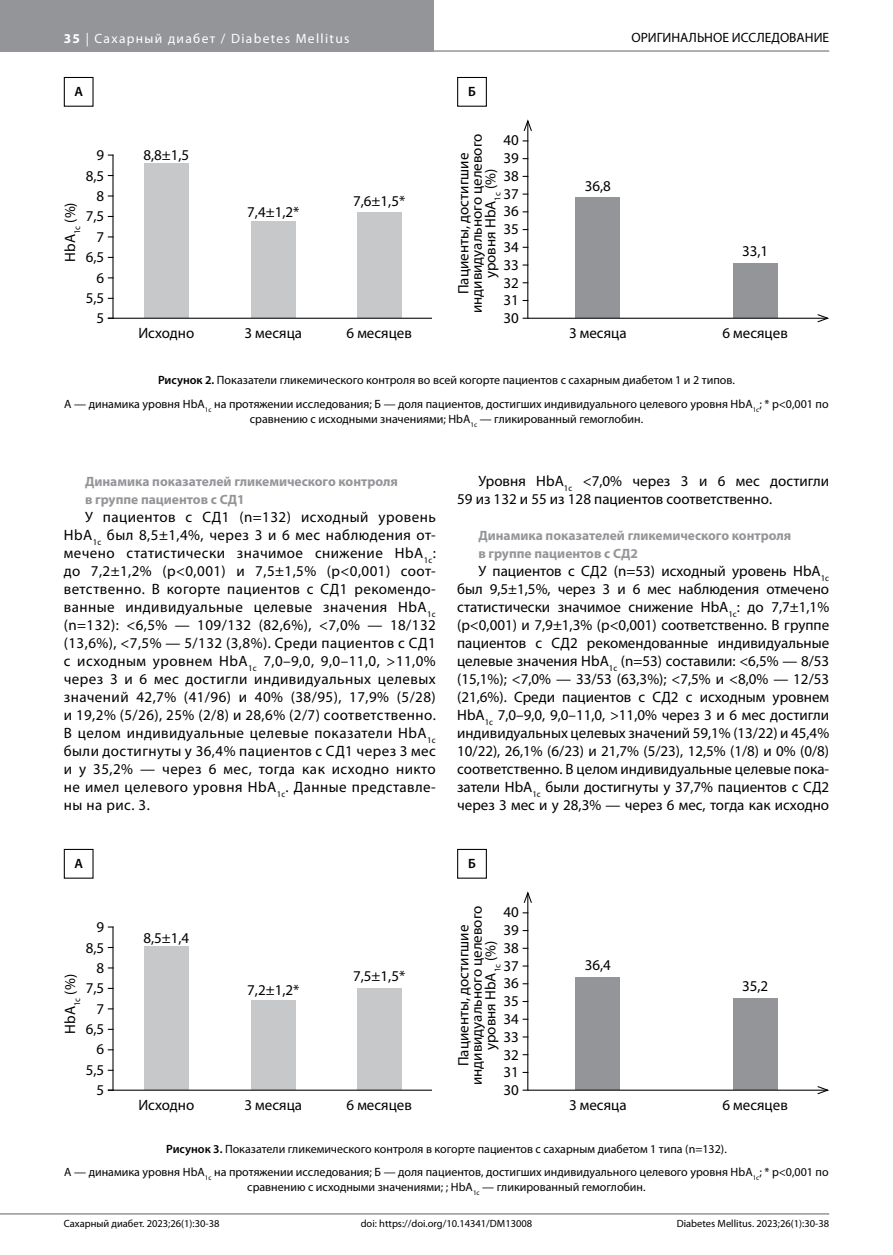
<style>
.page{position:relative;width:893px;height:1255px;background:#fff}
.page>*{position:absolute;margin:0;border:0;box-sizing:border-box;transform-origin:0 0}
.t1{font:15px/18px "Myriad Pro";color:#000;text-align:justify}
.t2{font:700 13.5px/18px "Myriad Pro";color:#939598}
.t3{font:13.5px "Myriad Pro";letter-spacing:.1em;color:#fff}
.t4{font:13.5px "Myriad Pro";color:#000}
.t5{font:600 13.5px "Myriad Pro";color:#000}
.t6{font:12px/23.5px "Myriad Pro";color:#000;text-align:center}
.t7{font:10.5px "Myriad Pro";color:#000}
.s1{font-weight:700}
.s2{font-weight:600}
</style>
<div class="page">
<div style="left:0;top:0;width:434px;height:51px;background:#939598"></div>
<hr style="left:0;top:50px;width:829px;height:2px;background:#939598">
<hr style="left:0;top:1213px;width:829px;height:1px;background:#939598">
<hr style="left:112px;top:155px;width:2px;height:164px;background:#000">
<hr style="left:527px;top:121px;width:1px;height:197px;background:#000">
<svg style="left:523px;top:119px;width:9px;height:13px"></svg>
<svg style="left:108px;top:154px;width:6px;height:2px"></svg>
<div style="left:144px;top:163px;width:45px;height:155px;background:#c7c8ca"></div>
<div style="left:251px;top:221px;width:45px;height:97px;background:#c7c8ca"></div>
<div style="left:357px;top:212px;width:45px;height:106px;background:#c7c8ca"></div>
<div style="left:575px;top:197px;width:45px;height:121px;background:#939598"></div>
<div style="left:733px;top:263px;width:44px;height:55px;background:#939598"></div>
<div style="left:64px;top:77px;width:30px;height:30px;border:1px solid #000"></div>
<div style="left:457px;top:77px;width:30px;height:30px;border:1px solid #000"></div>
<hr style="left:112px;top:926px;width:2px;height:164px;background:#000">
<hr style="left:527px;top:892px;width:1px;height:198px;background:#000">
<svg style="left:523px;top:891px;width:9px;height:13px"></svg>
<div style="left:144px;top:946px;width:45px;height:143px;background:#c7c8ca"></div>
<div style="left:251px;top:999px;width:45px;height:90px;background:#c7c8ca"></div>
<div style="left:357px;top:988px;width:45px;height:101px;background:#c7c8ca"></div>
<div style="left:575px;top:976px;width:45px;height:113px;background:#939598"></div>
<div style="left:733px;top:997px;width:44px;height:92px;background:#939598"></div>
<div style="left:64px;top:848px;width:30px;height:30px;border:1px solid #000"></div>
<div style="left:457px;top:848px;width:30px;height:30px;border:1px solid #000"></div>
<hr style="left:528px;top:1089px;width:300px;height:1px;background:#000">
<svg style="left:816px;top:1086px;width:13px;height:9px"></svg>
<hr style="left:108px;top:1089px;width:324px;height:1px;background:#000">
<hr style="left:108px;top:318px;width:324px;height:1px;background:#000">
<hr style="left:528px;top:318px;width:300px;height:1px;background:#000">
<svg style="left:816px;top:314px;width:13px;height:9px"></svg>
<p class="t3" style="left:64px;top:30px;width:287px"><span class="s1">35</span> | Сахарный диабет / Diabetes Mellitus</p>
<p class="t4" style="left:631px;top:29px;width:199px">ОРИГИНАЛЬНОЕ ИССЛЕДОВАНИЕ</p>
<p class="t5" style="left:74px;top:83px;width:10px">А</p>
<p class="t5" style="left:468px;top:83px;width:9px">Б</p>
<p class="t1" style="left:86px;top:145px;width:20px;line-height:20.4px;text-align:right">9<br>8,5<br>8<br>7,5<br>7<br>6,5<br>6<br>5,5<br>5</p>
<p class="t1" style="left:61px;top:262px;width:61px;rotate:-90deg">HbA<sub>1c</sub> (%)</p>
<p class="t1" style="left:143px;top:146px;width:47px">8,8±1,5</p>
<p class="t1" style="left:247px;top:203px;width:54px">7,4±1,2*</p>
<p class="t1" style="left:353px;top:192px;width:54px">7,6±1,5*</p>
<p class="t1" style="left:456px;top:313px;width:181px;line-height:13.5px;text-align:center;rotate:-90deg">Пациенты, достигшие индивидуального целевого уровня HbA<sub>1c</sub> (%)</p>
<p class="t1" style="left:503px;top:131px;width:17px">40<br>39<br>38<br>37<br>36<br>35<br>34<br>33<br>32<br>31<br>30</p>
<p class="t1" style="left:585px;top:176px;width:28px">36,8</p>
<p class="t1" style="left:742px;top:241px;width:28px">33,1</p>
<p class="t1" style="left:138px;top:324px;width:57px">Исходно</p>
<p class="t1" style="left:244px;top:324px;width:59px">3 месяца</p>
<p class="t1" style="left:346px;top:324px;width:67px">6 месяцев</p>
<p class="t1" style="left:569px;top:324px;width:59px">3 месяца</p>
<p class="t1" style="left:722px;top:324px;width:67px">6 месяцев</p>
<p class="t6" style="left:64px;top:368px;width:766px"><span class="s2">Рисунок 2.</span> Показатели гликемического контроля во всей когорте пациентов с сахарным диабетом 1 и 2 типов.<br>А — динамика уровня HbA<sub>1c</sub> на протяжении исследования; Б — доля пациентов, достигших индивидуального целевого уровня HbA<sub>1c</sub>; * p&lt;0,001 по</p>
<p class="t6" style="left:250px;top:407px;width:395px">сравнению с исходными значениями; HbA<sub>1c</sub> — гликированный гемоглобин.</p>
<p class="t2" style="left:85px;top:472px;width:314px">Динамика показателей гликемического контроля в группе пациентов с СД1</p>
<p class="t1" style="left:64px;top:508px;width:374px;text-indent:21px">У пациентов с СД1 (n=132) исходный уровень HbA<sub>1c</sub> был 8,5±1,4%, через 3 и 6 мес наблюдения от&shy;мечено статистически значимое снижение HbA<sub>1c</sub>: до 7,2±1,2% (p&lt;0,001) и 7,5±1,5% (p&lt;0,001) соот&shy;ветственно. В когорте пациентов с СД1 рекомендо&shy;ванные индивидуальные целевые значения HbA<sub>1c </sub>(n=132): &lt;6,5% — 109/132 (82,6%), &lt;7,0% — 18/132 (13,6%), &lt;7,5% — 5/132 (3,8%). Среди пациентов с СД1 с исходным уровнем HbA<sub>1c</sub> 7,0–9,0, 9,0–11,0, &gt;11,0% через 3 и 6 мес достигли индивидуальных целевых значений 42,7% (41/96) и 40% (38/95), 17,9% (5/28) и 19,2% (5/26), 25% (2/8) и 28,6% (2/7) соответственно.<br>В целом индивидуальные целевые показатели HbA<sub>1c </sub>были достигнуты у 36,4% пациентов с СД1 через 3 мес и у 35,2% — через 6 мес, тогда как исходно никто не имел целевого уровня HbA<sub>1c</sub>. Данные представле&shy;ны на рис. 3.</p>
<p class="t1" style="left:457px;top:472px;width:374px;text-indent:21px">Уровня HbA<sub>1c</sub> &lt;7,0% через 3 и 6 мес достигли<br>59 из 132 и 55 из 128 пациентов соответственно.</p>
<p class="t2" style="left:478px;top:526px;width:314px">Динамика показателей гликемического контроля в группе пациентов с СД2</p>
<p class="t1" style="left:457px;top:562px;width:374px;text-indent:21px">У пациентов с СД2 (n=53) исходный уровень HbA<sub>1c </sub>был 9,5±1,5%, через 3 и 6 мес наблюдения отмечено статистически значимое снижение HbA<sub>1c</sub>: до 7,7±1,1% (p&lt;0,001) и 7,9±1,3% (p&lt;0,001) соответственно. В группе пациентов с СД2 рекомендованные индивидуальные целевые значения HbA<sub>1c</sub> (n=53) составили: &lt;6,5% — 8/53 (15,1%); &lt;7,0% — 33/53 (63,3%); &lt;7,5% и &lt;8,0% — 12/53 (21,6%). Среди пациентов с СД2 с исходным уровнем HbA<sub>1c</sub> 7,0–9,0, 9,0–11,0, &gt;11,0% через 3 и 6 мес достигли индивидуальных целевых значений 59,1% (13/22) и 45,4% 10/22), 26,1% (6/23) и 21,7% (5/23), 12,5% (1/8) и 0% (0/8) соответственно. В целом индивидуальные целевые пока&shy;затели HbA<sub>1c</sub> были достигнуты у 37,7% пациентов с СД2 через 3 мес и у 28,3% — через 6 мес, тогда как исходно</p>
<p class="t5" style="left:74px;top:855px;width:10px">А</p>
<p class="t5" style="left:468px;top:855px;width:9px">Б</p>
<p class="t1" style="left:86px;top:916px;width:20px;line-height:20.4px;text-align:right">9<br>8,5<br>8<br>7,5<br>7<br>6,5<br>6<br>5,5<br>5</p>
<p class="t1" style="left:61px;top:1033px;width:61px;rotate:-90deg">HbA<sub>1c</sub> (%)</p>
<p class="t1" style="left:143px;top:929px;width:47px">8,5±1,4</p>
<p class="t1" style="left:247px;top:981px;width:54px">7,2±1,2*</p>
<p class="t1" style="left:353px;top:967px;width:54px">7,5±1,5*</p>
<p class="t1" style="left:456px;top:1085px;width:181px;line-height:13.5px;text-align:center;rotate:-90deg">Пациенты, достигшие индивидуального целевого уровня HbA<sub>1c</sub> (%)</p>
<p class="t1" style="left:503px;top:903px;width:17px">40<br>39<br>38<br>37<br>36<br>35<br>34<br>33<br>32<br>31<br>30</p>
<p class="t1" style="left:585px;top:955px;width:28px">36,4</p>
<p class="t1" style="left:742px;top:976px;width:28px">35,2</p>
<p class="t1" style="left:138px;top:1095px;width:57px">Исходно</p>
<p class="t1" style="left:244px;top:1096px;width:59px">3 месяца</p>
<p class="t1" style="left:346px;top:1096px;width:67px">6 месяцев</p>
<p class="t1" style="left:569px;top:1096px;width:59px">3 месяца</p>
<p class="t1" style="left:722px;top:1096px;width:67px">6 месяцев</p>
<p class="t6" style="left:64px;top:1136px;width:766px"><span class="s2">Рисунок 3.</span> Показатели гликемического контроля в когорте пациентов с сахарным диабетом 1 типа (n=132).<br>А — динамика уровня HbA<sub>1c</sub> на протяжении исследования; Б — доля пациентов, достигших индивидуального целевого уровня HbA<sub>1c</sub>; * p&lt;0,001 по</p>
<p class="t6" style="left:247px;top:1174px;width:400px">сравнению с исходными значениями; ; HbA<sub>1c</sub> — гликированный гемоглобин.</p>
<p class="t7" style="left:64px;top:1216px;width:157px">Сахарный диабет. 2023;26(1):30-38</p>
<p class="t7" style="left:361px;top:1216px;width:173px">doi: https://doi.org/10.14341/DM13008</p>
<p class="t7" style="left:677px;top:1216px;width:154px">Diabetes Mellitus. 2023;26(1):30-38</p>
</div>
